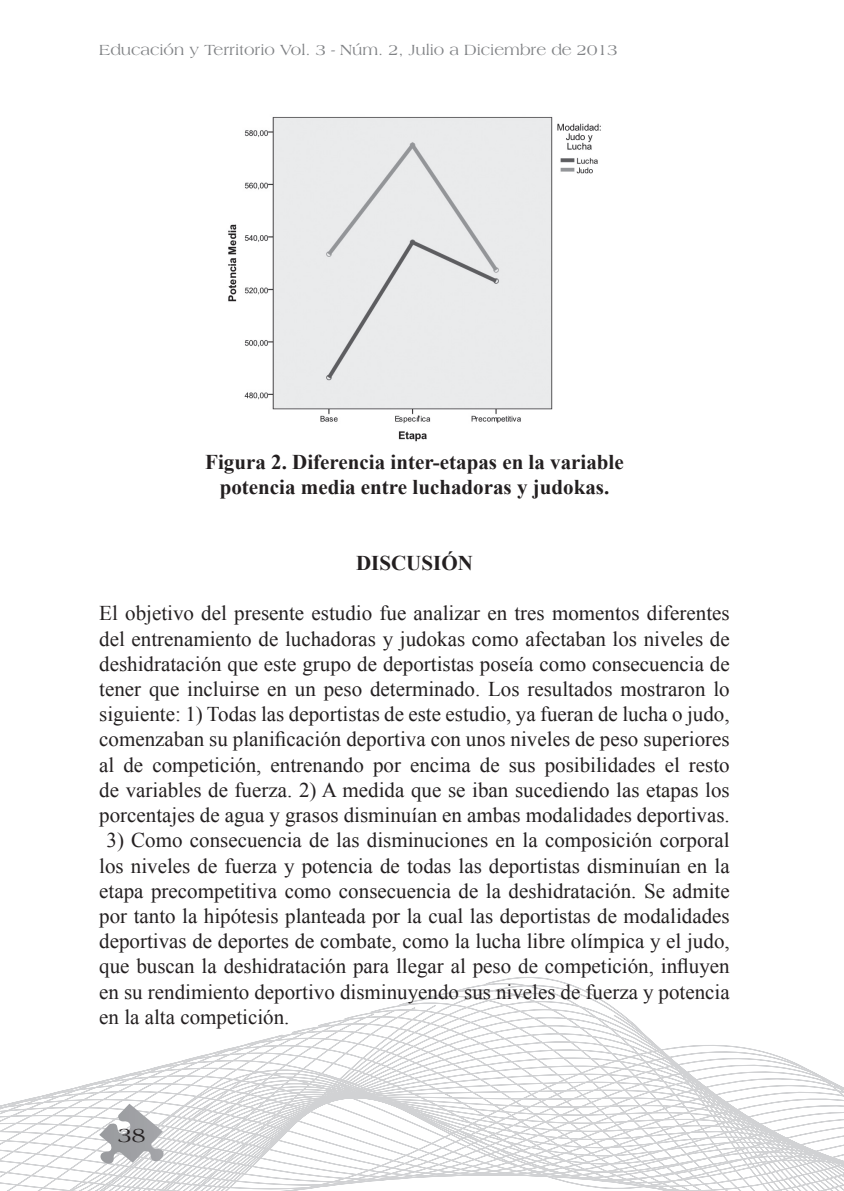
<style>
.page{position:relative;width:844px;height:1191px;background:#fff}
.page>*{position:absolute;margin:0;border:0;box-sizing:border-box;transform-origin:0 0}
.t1{font:21px/25.2px "Times New Roman";color:#231f20;text-align:justify}
.t2{font:700 21px/25.2px "Times New Roman";color:#231f20;text-align:center}
.t3{font:21px "Americana";color:#231f20}
.t4{font:15.75px "Americana";color:#808285}
</style>
<div class="page">
<svg style="left:0;top:977px;width:843px;height:214px"></svg>
<svg style="left:99px;top:1103px;width:65px;height:61px"></svg>
<img style="left:228px;top:117px;width:373px;height:325px">
<p class="t4" style="left:99px;top:41px;width:520px">Educación y Territorio Vol. 3 - Núm. 2, Julio a Diciembre de 2013</p>
<p class="t2" style="left:205px;top:449px;width:420px">Figura 2. Diferencia inter-etapas en la variable potencia media entre luchadoras y judokas.</p>
<p class="t2" style="left:356px;top:550px;width:118px">DISCUSIÓN</p>
<p class="t1" style="left:99px;top:600px;width:632px">El objetivo del presente estudio fue analizar en tres momentos diferentes del entrenamiento de luchadoras y judokas como afectaban los niveles de deshidratación que este grupo de deportistas poseía como consecuencia de tener que incluirse en un peso determinado. Los resultados mostraron lo siguiente: 1) Todas las deportistas de este estudio, ya fueran de lucha o judo, comenzaban su planificación deportiva con unos niveles de peso superiores al de competición, entrenando por encima de sus posibilidades el resto de variables de fuerza. 2) A medida que se iban sucediendo las etapas los porcentajes de agua y grasos disminuían en ambas modalidades deportivas.</p>
<p class="t1" style="left:99px;top:827px;width:632px;text-indent:7px">3) Como consecuencia de las disminuciones en la composición corporal los niveles de fuerza y potencia de todas las deportistas disminuían en la etapa precompetitiva como consecuencia de la deshidratación. Se admite por tanto la hipótesis planteada por la cual las deportistas de modalidades deportivas de deportes de combate, como la lucha libre olímpica y el judo, que buscan la deshidratación para llegar al peso de competición, influyen en su rendimiento deportivo disminuyendo sus niveles de fuerza y potencia en la alta competición.</p>
<p class="t3" style="left:118px;top:1123px;width:29px">38</p>
</div>
